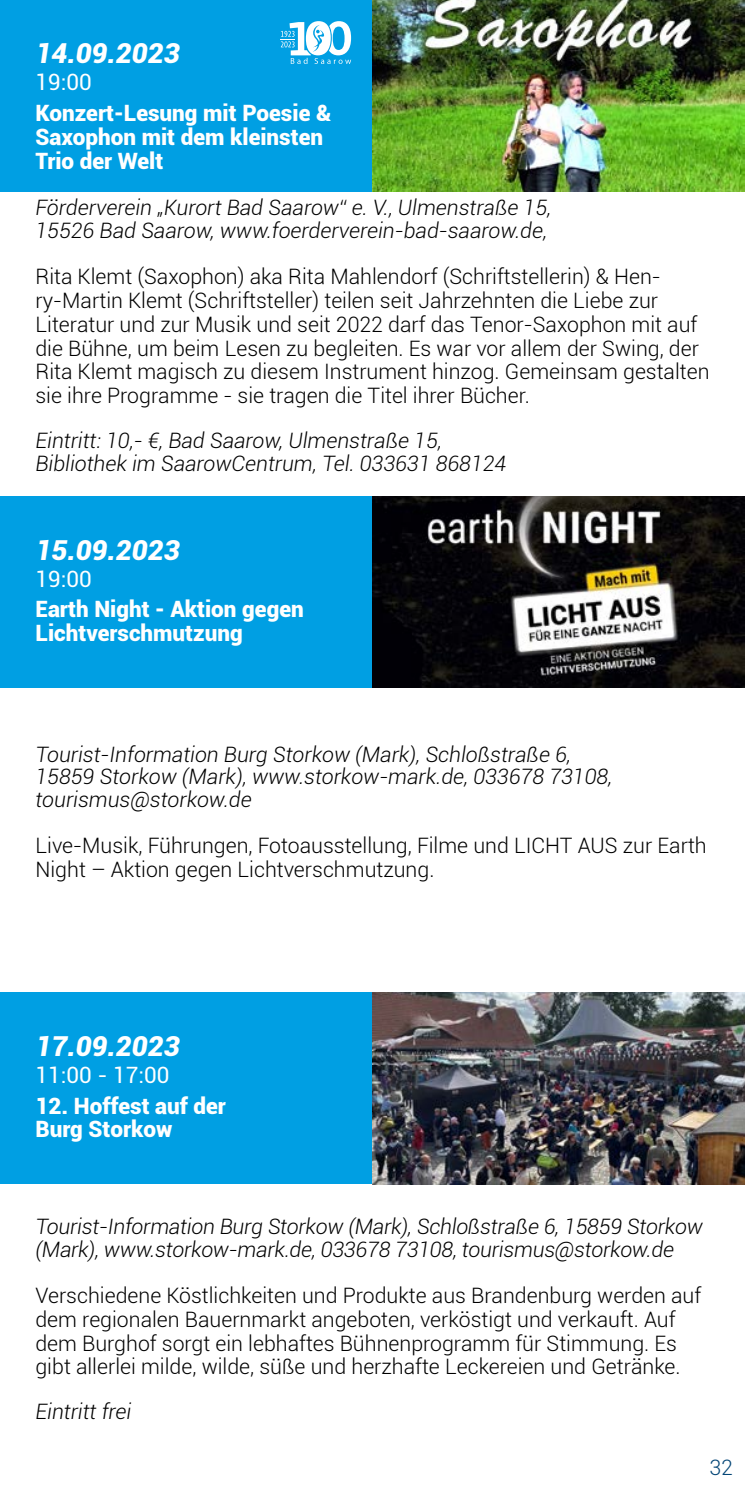
<style>
.page{position:relative;width:745px;height:1489px;background:#fff}
.page>*{position:absolute;margin:0;border:0;box-sizing:border-box;transform-origin:0 0}
.t1{font:italic 900 27.5px "Roboto";color:#fff}
.t2{font:900 22.5px/23.8px "Roboto";color:#fff}
.t3{font:22.5px "Roboto";color:#fff}
.t4{font:300 21.25px/23.8px "Roboto";color:#000}
.t5{font:italic 300 21.25px/22.5px "Roboto";color:#000}
.t6{font:300 21.25px "Roboto";color:#034576}
</style>
<div class="page">
<div style="left:0;top:0;width:372px;height:191px;background:#009fe3"></div>
<div style="left:0;top:496px;width:372px;height:191px;background:#009fe3"></div>
<div style="left:0;top:992px;width:372px;height:191px;background:#009fe3"></div>
<img style="left:372px;top:992px;width:372px;height:191px">
<img style="left:372px;top:496px;width:372px;height:191px">
<img style="left:372px;top:0;width:372px;height:191px">
<svg style="left:280px;top:21px;width:71px;height:43px"></svg>
<p class="t1" style="left:35px;top:34px;width:145px">14.09.2023</p>
<p class="t3" style="left:35px;top:66px;width:58px">19:00</p>
<p class="t2" style="left:35px;top:100px;width:297px">Konzert-Lesung mit Poesie &amp;<br>Saxophon mit dem kleinsten<br>Trio der Welt</p>
<p class="t5" style="left:35px;top:196px;width:517px">Förderverein „Kurort Bad Saarow“ e. V. , Ulmenstraße 15 ,<br>15526 Bad Saarow , www.foerderverein-bad-saarow.de ,</p>
<p class="t4" style="left:35px;top:264px;width:675px">Rita Klemt (Saxophon) aka Rita Mahlendorf (Schriftstellerin) &amp; Hen&shy;ry-Martin Klemt (Schriftsteller) teilen seit Jahrzehnten die Liebe zur Literatur und zur Musik und seit 2022 darf das Tenor-Saxophon mit auf die Bühne, um beim Lesen zu begleiten. Es war vor allem der Swing, der Rita Klemt magisch zu diesem Instrument hinzog. Gemeinsam gestalten sie ihre Programme - sie tragen die Titel ihrer Bücher.</p>
<p class="t5" style="left:35px;top:428px;width:472px">Eintritt: 10,- € , Bad Saarow, Ulmenstraße 15,<br>Bibliothek im SaarowCentrum, Tel. 033631 868124</p>
<p class="t1" style="left:35px;top:530px;width:145px">15.09.2023</p>
<p class="t3" style="left:35px;top:562px;width:58px">19:00</p>
<p class="t2" style="left:35px;top:596px;width:269px">Earth Night - Aktion gegen<br>Lichtverschmutzung</p>
<p class="t5" style="left:35px;top:742px;width:578px">Tourist-Information Burg Storkow (Mark) , Schloßstraße 6 ,<br>15859 Storkow (Mark) , www.storkow-mark.de , 033678 73108 , tourismus@storkow.de</p>
<p class="t4" style="left:35px;top:832px;width:672px">Live-Musik, Führungen, Fotoausstellung, Filme und LICHT AUS zur Earth<br>Night – Aktion gegen Lichtverschmutzung.</p>
<p class="t1" style="left:35px;top:1026px;width:145px">17.09.2023</p>
<p class="t3" style="left:35px;top:1059px;width:136px">11:00 - 17:00</p>
<p class="t2" style="left:35px;top:1092px;width:192px">12. Hoffest auf der<br>Burg Storkow</p>
<p class="t5" style="left:35px;top:1214px;width:668px">Tourist-Information Burg Storkow (Mark) , Schloßstraße 6 , 15859 Storkow (Mark) , www.storkow-mark.de , 033678 73108 , tourismus@storkow.de</p>
<p class="t4" style="left:35px;top:1282px;width:667px">Verschiedene Köstlichkeiten und Produkte aus Brandenburg werden auf dem regionalen Bauernmarkt angeboten, verköstigt und verkauft. Auf dem Burghof sorgt ein lebhaftes Bühnenprogramm für Stimmung. Es gibt allerlei milde, wilde, süße und herzhafte Leckereien und Getränke.</p>
<p class="t5" style="left:35px;top:1399px;width:97px">Eintritt frei</p>
<p class="t6" style="left:709px;top:1452px;width:25px">32</p>
</div>
